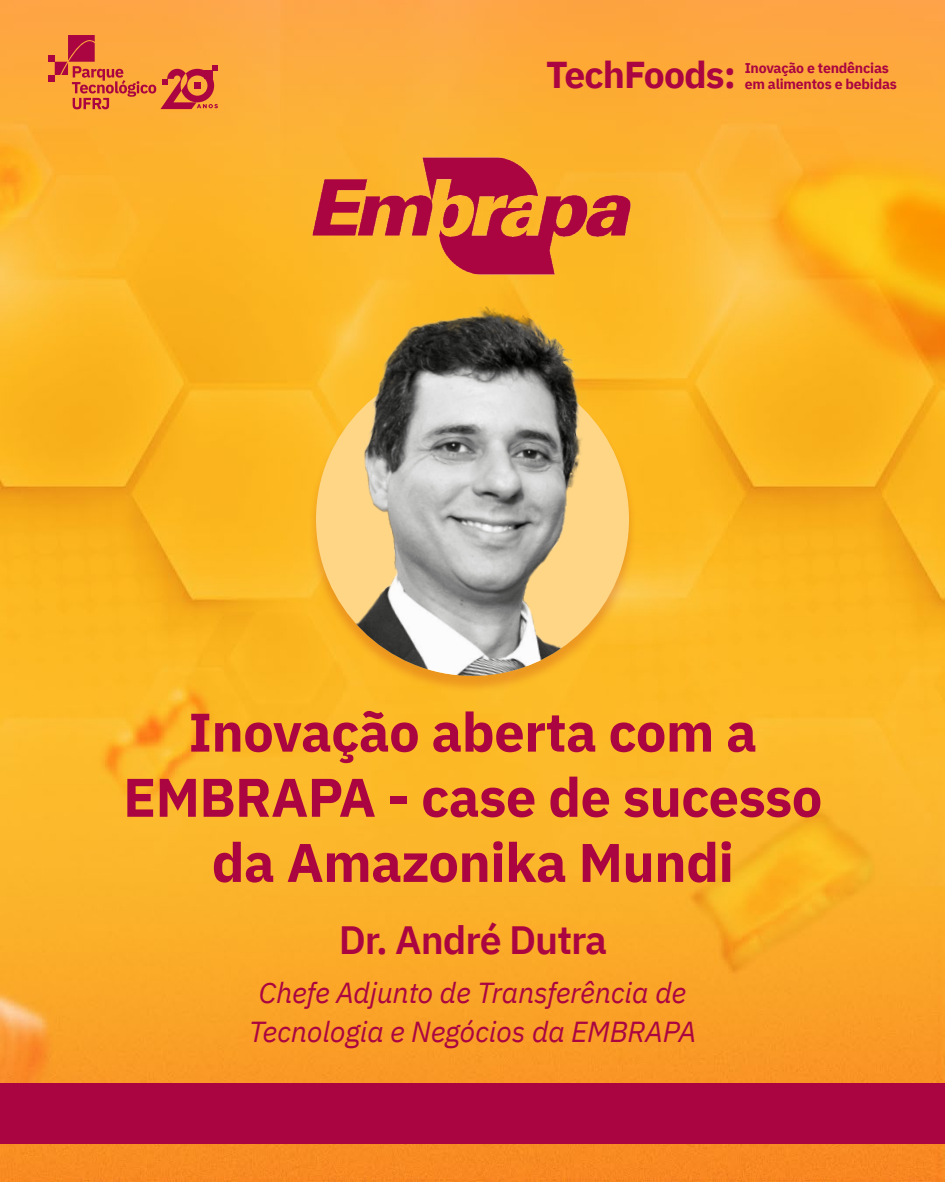
<style>
.page{position:relative;width:945px;height:1182px;background:#fff}
.page>*{position:absolute;margin:0;border:0;box-sizing:border-box;transform-origin:0 0}
.t1{font:700 54.25px/65.1px "IBM Plex Sans";letter-spacing:-.01em;color:#aa0541;text-align:center}
.t2{font:600 39.38px "IBM Plex Sans";letter-spacing:-.025em;color:#aa0541}
.t3{font:700 37.27px "IBM Plex Sans";letter-spacing:-.025em;color:#aa0541}
.t4{font:italic 28.88px/39.4px "IBM Plex Sans";letter-spacing:-.01em;color:#aa0541;text-align:center}
.t5{font:700 14.09px/16.9px "IBM Plex Sans";letter-spacing:-.015em;color:#aa0541}
</style>
<div class="page">
<img style="left:0;top:0;width:945px;height:1181px">
<img style="left:284px;top:340px;width:377px;height:377px">
<img style="left:307px;top:150px;width:331px;height:131px">
<img style="left:316px;top:303px;width:313px;height:372px">
<div style="left:0;top:1083px;width:945px;height:60px;background:#aa0541"></div>
<div style="left:48px;top:75px;width:7px;height:7px;background:#aa0541"></div>
<div style="left:48px;top:55px;width:7px;height:7px;background:#aa0541"></div>
<svg style="left:55px;top:35px;width:163px;height:74px;background:#e9823c"></svg>
<div style="left:194px;top:82px;width:7px;height:7px;background:#aa0541"></div>
<p class="t3" style="left:546px;top:45px;width:191px">TechFoods:</p>
<p class="t5" style="left:745px;top:58px;width:154px">Inovação e tendências em alimentos e bebidas</p>
<h1 class="t1" style="left:123px;top:695px;width:701px">Inovação aberta com a<br>EMBRAPA - case de sucesso da Amazonika Mundi</h1>
<h2 class="t2" style="left:339px;top:909px;width:270px">Dr. André Dutra</h2>
<p class="t4" style="left:249px;top:970px;width:449px">Chefe Adjunto de Transferência de<br>Tecnologia e Negócios da EMBRAPA</p>
</div>
